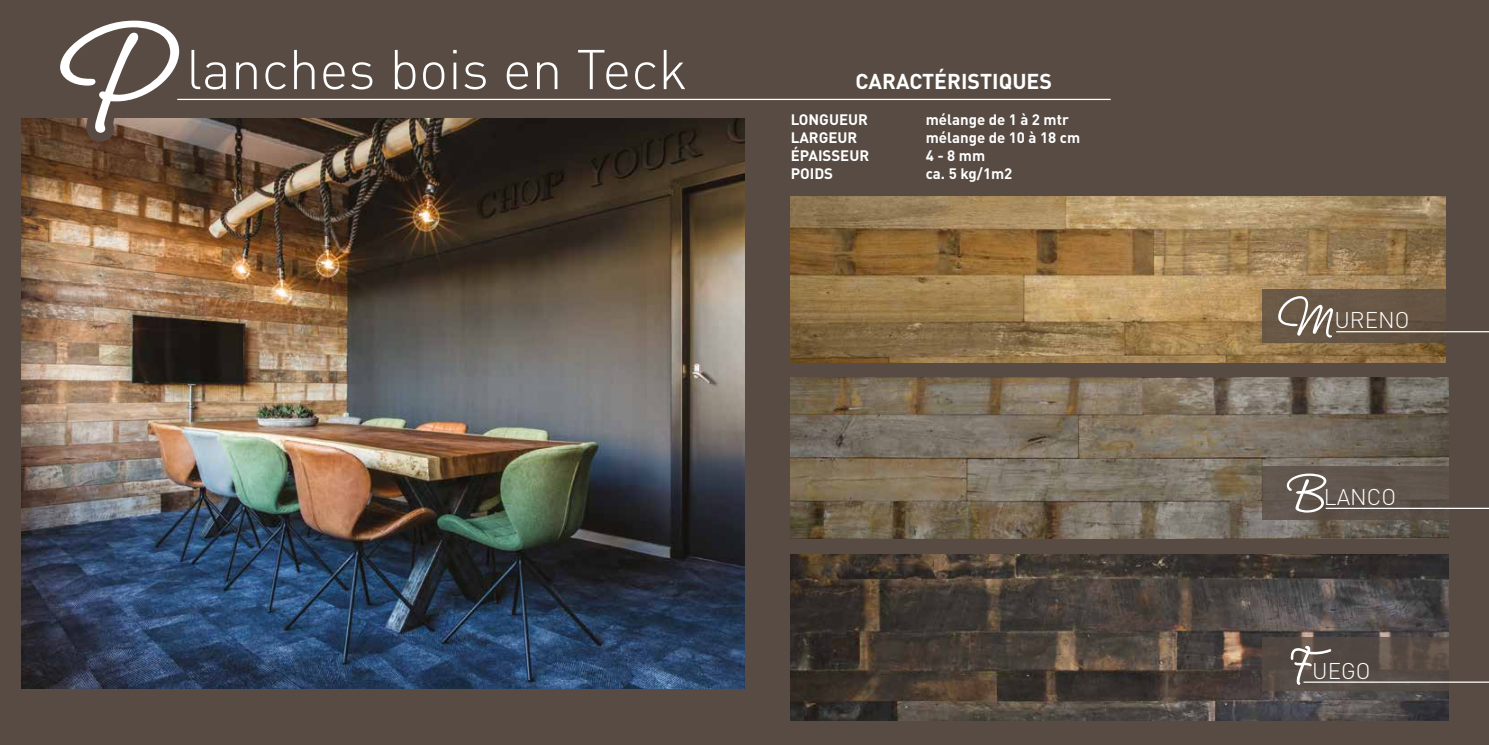
<style>
.page{position:relative;width:1489px;height:745px;background:#fff}
.page>*{position:absolute;margin:0;border:0;box-sizing:border-box;transform-origin:0 0}
.t1{font:175px "Studio Scr ITC";color:#fff}
.t2{font:60px "Studio Scr ITC";color:#fff}
.t3{font:300 55px "DIN";color:#fff}
.t4{font:300 22.5px "DIN";color:#fff}
.t5{font:700 21.25px "DIN";color:#fff}
.t6{font:700 15px "DIN";color:#fff}
</style>
<div class="page">
<div style="left:0;top:0;width:1488px;height:744px;background:#574b43"></div>
<img style="left:22px;top:119px;width:722px;height:569px">
<hr style="left:177px;top:99px;width:933px;height:1px;background:#fff">
<img style="left:790px;top:196px;width:654px;height:166px">
<img style="left:790px;top:377px;width:657px;height:161px">
<img style="left:790px;top:554px;width:657px;height:165px">
<div style="left:1261px;top:636px;width:198px;height:54px;background:#574b43"></div>
<div style="left:1261px;top:465px;width:198px;height:54px;background:#5f554c"></div>
<div style="left:1261px;top:289px;width:227px;height:53px;background:linear-gradient(to right,#6e5b47,#5a4c41)"></div>
<hr style="left:1303px;top:681px;width:185px;height:1px;background:#fff">
<hr style="left:1325px;top:507px;width:163px;height:1px;background:#fff">
<hr style="left:1336px;top:331px;width:152px;height:1px;background:#fff">
<svg style="left:1290px;top:645px;width:41px;height:39px"></svg>
<svg style="left:43px;top:98px;width:154px;height:52px"></svg>
<h1 class="t1" style="left:57px;top:-25px;width:118px">P</h1>
<h3 class="t3" style="left:186px;top:35px;width:502px">lanches bois en Teck</h3>
<h3 class="t5" style="left:855px;top:67px;width:198px">CARACTÉRISTIQUES</h3>
<p class="t6" style="left:790px;top:110px;width:79px">LONGUEUR</p>
<p class="t6" style="left:925px;top:110px;width:144px">mélange de 1 à 2 mtr</p>
<p class="t6" style="left:790px;top:128px;width:68px">LARGEUR</p>
<p class="t6" style="left:925px;top:128px;width:156px">mélange de 10 à 18 cm</p>
<p class="t6" style="left:790px;top:146px;width:80px">ÉPAISSEUR</p>
<p class="t6" style="left:925px;top:146px;width:61px">4 - 8 mm</p>
<p class="t6" style="left:790px;top:164px;width:44px">POIDS</p>
<p class="t6" style="left:925px;top:164px;width:88px">ca. 5 kg/1m2</p>
<h2 class="t2" style="left:1277px;top:282px;width:60px">M</h2>
<h3 class="t4" style="left:1334px;top:306px;width:77px">URENO</h3>
<h2 class="t2" style="left:1283px;top:458px;width:45px">B</h2>
<h3 class="t4" style="left:1323px;top:482px;width:74px">LANCO</h3>
<h3 class="t4" style="left:1312px;top:656px;width:60px">UEGO</h3>
</div>
